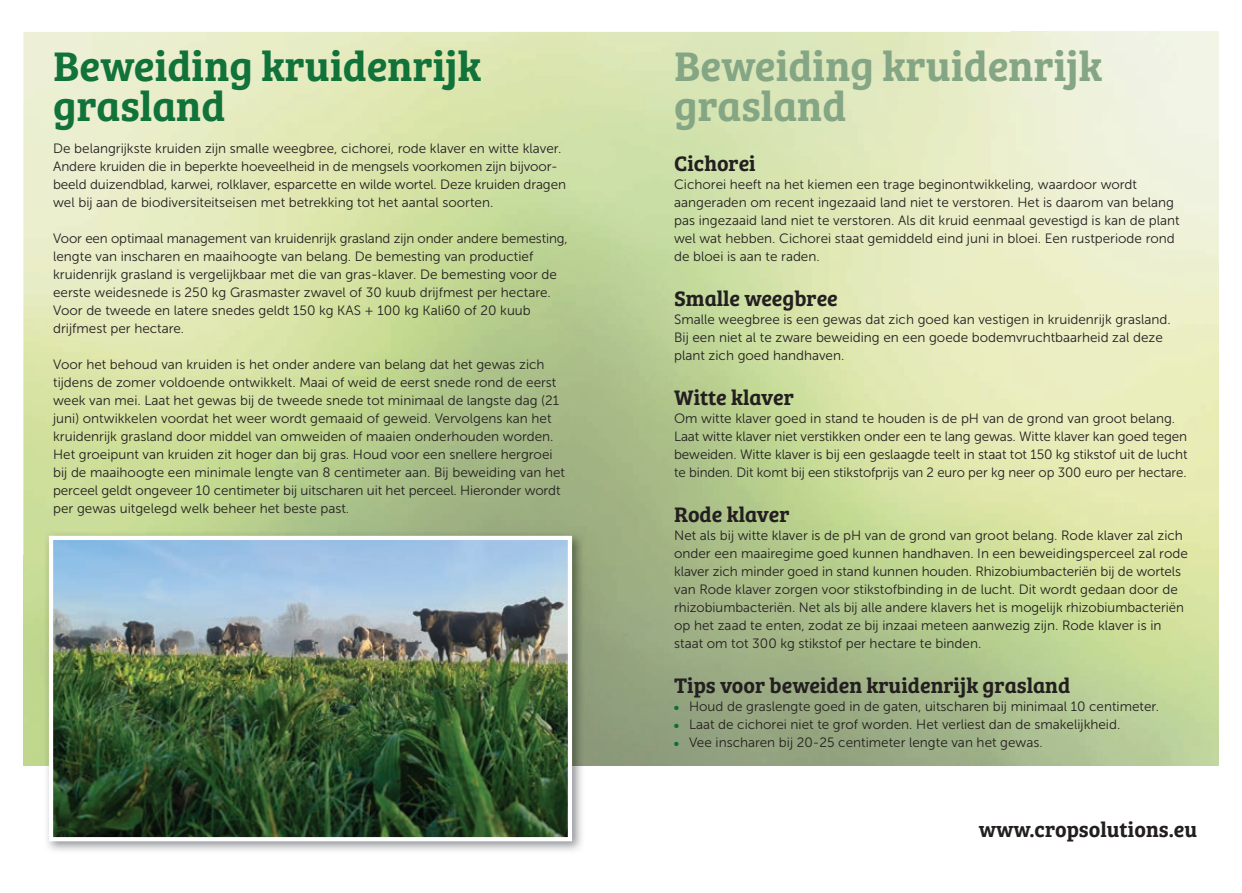
<style>
.page{position:relative;width:1242px;height:893px;background:#fff}
.page>*{position:absolute;margin:0;border:0;box-sizing:border-box;transform-origin:0 0}
.t1{font:42.75px/40.5px "Bree Serif Sb";color:#11723a}
.t2{font:42.75px/40.5px "Bree Serif Sb";color:#85a685}
.t3{font:21.75px "Bree Serif Sb";color:#231f20}
.t4{font:13.5px/18px "Museo Sans 300";color:#231f20}
.s1{color:#0c6c3e}
</style>
<div class="page">
<img style="left:44px;top:531px;width:541px;height:320px">
<img style="left:49px;top:536px;width:523px;height:305px">
<h1 class="t1" style="left:53px;top:43px;width:430px">Beweiding kruidenrijk grasland</h1>
<p class="t4" style="left:53px;top:139px;width:514px">De belangrijkste kruiden zijn smalle weegbree, cichorei, rode klaver en witte klaver.<br>Andere kruiden die in beperkte hoeveelheid in de mengsels voorkomen zijn bijvoor&shy;beeld duizendblad, karwei, rolklaver, esparcette en wilde wortel. Deze kruiden dragen wel bij aan de biodiversiteitseisen met betrekking tot het aantal soorten.</p>
<p class="t4" style="left:53px;top:229px;width:516px">Voor een optimaal management van kruidenrijk grasland zijn onder andere bemesting, lengte van inscharen en maaihoogte van belang. De bemesting van productief kruidenrijk grasland is vergelijkbaar met die van gras-klaver. De bemesting voor de eerste weidesnede is 250 kg Grasmaster zwavel of 30 kuub drijfmest per hectare.<br>Voor de tweede en latere snedes geldt 150 kg KAS + 100 kg Kali60 of 20 kuub drijfmest per hectare.</p>
<p class="t4" style="left:53px;top:355px;width:513px">Voor het behoud van kruiden is het onder andere van belang dat het gewas zich tijdens de zomer voldoende ontwikkelt. Maai of weid de eerst snede rond de eerst week van mei. Laat het gewas bij de tweede snede tot minimaal de langste dag (21 juni) ontwikkelen voordat het weer wordt gemaaid of geweid. Vervolgens kan het kruidenrijk grasland door middel van omweiden of maaien onderhouden worden.<br>Het groeipunt van kruiden zit hoger dan bij gras. Houd voor een snellere hergroei bij de maaihoogte een minimale lengte van 8 centimeter aan. Bij beweiding van het perceel geldt ongeveer 10 centimeter bij uitscharen uit het perceel. Hieronder wordt per gewas uitgelegd welk beheer het beste past.</p>
<h1 class="t2" style="left:674px;top:43px;width:430px">Beweiding kruidenrijk grasland</h1>
<h2 class="t3" style="left:674px;top:147px;width:83px">Cichorei</h2>
<p class="t4" style="left:674px;top:175px;width:507px">Cichorei heeft na het kiemen een trage beginontwikkeling, waardoor wordt aangeraden om recent ingezaaid land niet te verstoren. Het is daarom van belang pas ingezaaid land niet te verstoren. Als dit kruid eenmaal gevestigd is kan de plant wel wat hebben. Cichorei staat gemiddeld eind juni in bloei. Een rustperiode rond de bloei is aan te raden.</p>
<h2 class="t3" style="left:674px;top:282px;width:165px">Smalle weegbree</h2>
<p class="t4" style="left:674px;top:310px;width:498px">Smalle weegbree is een gewas dat zich goed kan vestigen in kruidenrijk grasland.<br>Bij een niet al te zware beweiding en een goede bodemvruchtbaarheid zal deze plant zich goed handhaven.</p>
<h2 class="t3" style="left:674px;top:381px;width:121px">Witte klaver</h2>
<p class="t4" style="left:674px;top:409px;width:515px">Om witte klaver goed in stand te houden is de pH van de grond van groot belang.<br>Laat witte klaver niet verstikken onder een te lang gewas. Witte klaver kan goed tegen beweiden. Witte klaver is bij een geslaagde teelt in staat tot 150 kg stikstof uit de lucht te binden. Dit komt bij een stikstofprijs van 2 euro per kg neer op 300 euro per hectare.</p>
<h2 class="t3" style="left:674px;top:498px;width:117px">Rode klaver</h2>
<p class="t4" style="left:674px;top:526px;width:515px">Net als bij witte klaver is de pH van de grond van groot belang. Rode klaver zal zich onder een maairegime goed kunnen handhaven. In een beweidingsperceel zal rode klaver zich minder goed in stand kunnen houden. Rhizobiumbacteriën bij de wortels van Rode klaver zorgen voor stikstofbinding in de lucht. Dit wordt gedaan door de rhizobiumbacteriën. Net als bij alle andere klavers het is mogelijk rhizobiumbacteriën op het zaad te enten, zodat ze bij inzaai meteen aanwezig zijn. Rode klaver is in staat om tot 300 kg stikstof per hectare te binden.</p>
<h2 class="t3" style="left:674px;top:669px;width:398px">Tips voor beweiden kruidenrijk grasland</h2>
<p class="t4" style="left:674px;top:697px;width:486px"><span class="s1">●</span> Houd de graslengte goed in de gaten, uitscharen bij minimaal 10 centimeter.</p>
<p class="t4" style="left:674px;top:715px;width:448px"><span class="s1">●</span> Laat de cichorei niet te grof worden. Het verliest dan de smakelijkheid.</p>
<p class="t4" style="left:674px;top:733px;width:370px"><span class="s1">●</span> Vee inscharen bij 20-25 centimeter lengte van het gewas.</p>
<h2 class="t3" style="left:978px;top:813px;width:220px">www.cropsolutions.eu</h2>
</div>
